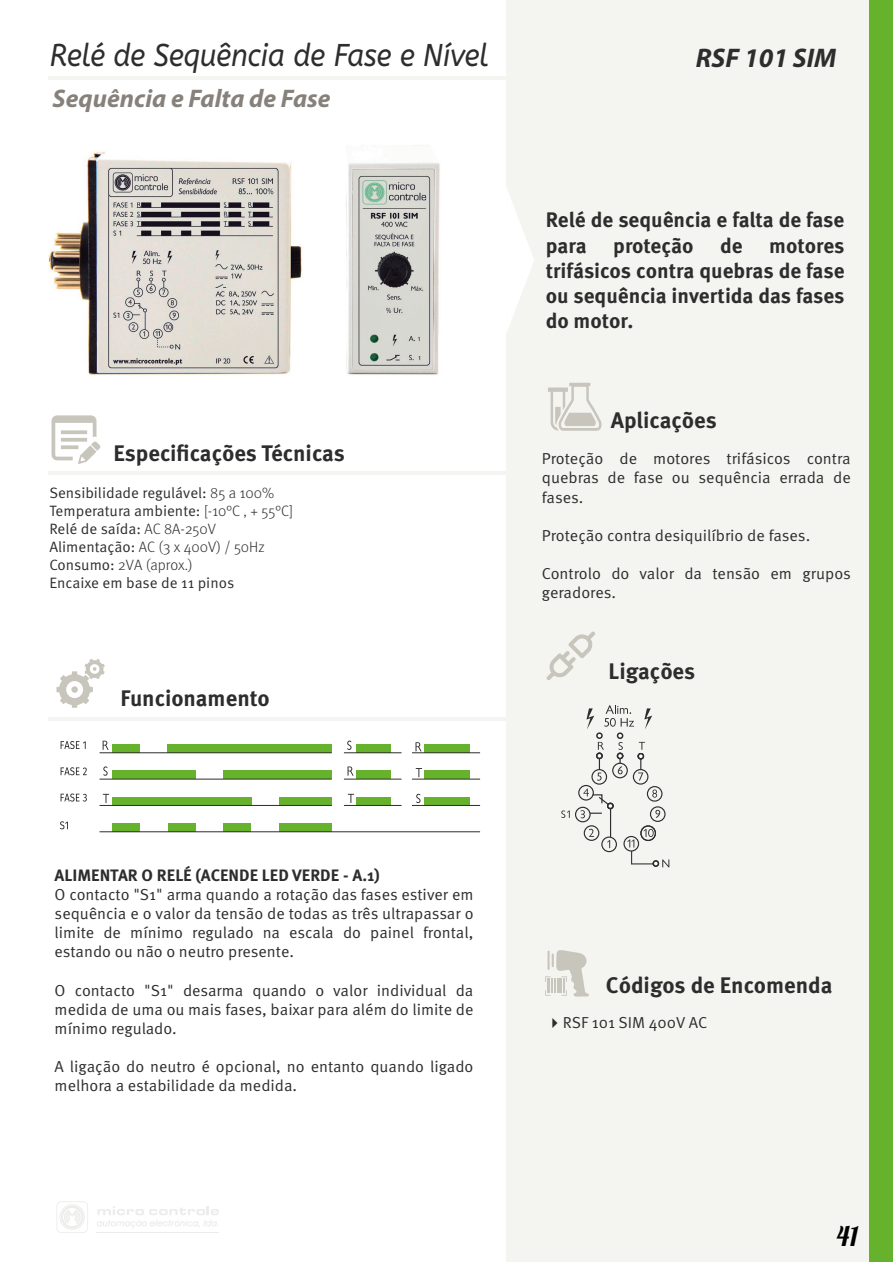
<style>
.page{position:relative;width:893px;height:1262px;background:#fff}
.page>*{position:absolute;margin:0;border:0;box-sizing:border-box;transform-origin:0 0}
.t1{font:italic 31.5px "A Bee Zee";color:#2d2d2d;scale:.9 1}
.t2{font:italic 700 27px "Myriad Pro";color:#2d2d2d}
.t3{font:27px "Lobster 1.3";color:#000}
.t4{font:italic 700 25.5px "Myriad Pro";color:#86817b}
.t5{font:700 22.5px "Meta Pro";color:#2d2d2d}
.t6{font:700 21px/25.2px "Meta Pro";color:#2d2d2d}
.t7{font:700 16.5px "Meta Pro";color:#2d2d2d}
.t8{font:15.9px/19px "Meta Pro";color:#2d2d2d;text-align:justify}
.t9{font:15px/18px "Meta Pro";color:#2d2d2d}
.s1{font-weight:300}
</style>
<div class="page">
<div style="left:506px;top:0;width:365px;height:1262px;background:#f4f4f1"></div>
<hr style="left:48px;top:471px;width:458px;height:3px;background:#d3d3ca">
<hr style="left:48px;top:717px;width:458px;height:3px;background:#d3d3ca">
<hr style="left:48px;top:76px;width:458px;height:4px;background:#f4f4f1">
<svg style="left:97px;top:1206px;width:122px;height:22px"></svg>
<hr style="left:96px;top:1232px;width:123px;height:1px;background:#b5b5b1">
<svg style="left:56px;top:1201px;width:32px;height:31px"></svg>
<div style="left:168px;top:744px;width:164px;height:8px;background:#67b22d"></div>
<div style="left:112px;top:744px;width:28px;height:8px;background:#67b22d"></div>
<div style="left:356px;top:744px;width:35px;height:8px;background:#67b22d"></div>
<div style="left:424px;top:744px;width:45px;height:8px;background:#67b22d"></div>
<div style="left:112px;top:770px;width:83px;height:9px;background:#67b22d"></div>
<div style="left:223px;top:770px;width:109px;height:9px;background:#67b22d"></div>
<div style="left:356px;top:770px;width:35px;height:9px;background:#67b22d"></div>
<div style="left:424px;top:770px;width:45px;height:9px;background:#67b22d"></div>
<div style="left:112px;top:797px;width:139px;height:8px;background:#67b22d"></div>
<div style="left:279px;top:797px;width:53px;height:8px;background:#67b22d"></div>
<div style="left:356px;top:797px;width:35px;height:8px;background:#67b22d"></div>
<div style="left:424px;top:797px;width:45px;height:8px;background:#67b22d"></div>
<div style="left:112px;top:823px;width:28px;height:8px;background:#67b22d"></div>
<div style="left:168px;top:823px;width:27px;height:8px;background:#67b22d"></div>
<div style="left:223px;top:823px;width:28px;height:8px;background:#67b22d"></div>
<div style="left:279px;top:823px;width:53px;height:8px;background:#67b22d"></div>
<div style="left:869px;top:0;width:23px;height:1262px;background:#67b22d"></div>
<svg style="left:506px;top:188px;width:28px;height:144px"></svg>
<svg style="left:607px;top:840px;width:3px;height:8px"></svg>
<div style="left:601px;top:836px;width:16px;height:16px;border:1px solid #2d2d2d;border-radius:50%"></div>
<svg style="left:589px;top:828px;width:5px;height:9px"></svg>
<div style="left:583px;top:825px;width:16px;height:16px;border:1px solid #2d2d2d;border-radius:50%"></div>
<div style="left:575px;top:806px;width:15px;height:16px;border:1px solid #2d2d2d;border-radius:50%"></div>
<div style="left:578px;top:785px;width:16px;height:15px;border:1px solid #2d2d2d;border-radius:50%"></div>
<div style="left:591px;top:769px;width:16px;height:15px;border:1px solid #2d2d2d;border-radius:50%"></div>
<div style="left:623px;top:836px;width:16px;height:15px;border:1px solid #2d2d2d;border-radius:50%"></div>
<svg style="left:655px;top:809px;width:5px;height:9px"></svg>
<div style="left:650px;top:806px;width:15px;height:16px;border:1px solid #2d2d2d;border-radius:50%"></div>
<svg style="left:652px;top:789px;width:5px;height:8px"></svg>
<div style="left:647px;top:786px;width:15px;height:15px;border:1px solid #2d2d2d;border-radius:50%"></div>
<div style="left:632px;top:769px;width:16px;height:15px;border:1px solid #2d2d2d;border-radius:50%"></div>
<hr style="left:610px;top:805px;width:1px;height:32px;background:#2d2d2d">
<svg style="left:580px;top:788px;width:33px;height:30px"></svg>
<div style="left:607px;top:802px;width:6px;height:7px;border:2px solid #2d2d2d;border-radius:50%"></div>
<svg style="left:561px;top:810px;width:8px;height:8px"></svg>
<div style="left:640px;top:825px;width:16px;height:16px;border:1px solid #2d2d2d;border-radius:50%"></div>
<svg style="left:627px;top:829px;width:42px;height:38px"></svg>
<svg style="left:586px;top:705px;width:66px;height:75px"></svg>
<svg style="left:61px;top:741px;width:25px;height:8px"></svg>
<hr style="left:99px;top:752px;width:233px;height:1px;background:#2d2d2d">
<hr style="left:344px;top:752px;width:57px;height:1px;background:#2d2d2d">
<hr style="left:412px;top:752px;width:68px;height:1px;background:#2d2d2d">
<svg style="left:61px;top:767px;width:26px;height:8px"></svg>
<hr style="left:99px;top:779px;width:233px;height:1px;background:#2d2d2d">
<hr style="left:344px;top:779px;width:57px;height:1px;background:#2d2d2d">
<hr style="left:412px;top:779px;width:68px;height:1px;background:#2d2d2d">
<svg style="left:347px;top:740px;width:4px;height:10px"></svg>
<svg style="left:103px;top:740px;width:6px;height:10px"></svg>
<svg style="left:415px;top:742px;width:6px;height:9px"></svg>
<svg style="left:347px;top:766px;width:6px;height:9px"></svg>
<svg style="left:103px;top:766px;width:5px;height:9px"></svg>
<svg style="left:416px;top:768px;width:6px;height:9px"></svg>
<svg style="left:348px;top:794px;width:6px;height:9px"></svg>
<svg style="left:103px;top:794px;width:6px;height:9px"></svg>
<svg style="left:416px;top:793px;width:4px;height:10px"></svg>
<svg style="left:61px;top:793px;width:26px;height:8px"></svg>
<hr style="left:99px;top:805px;width:233px;height:1px;background:#2d2d2d">
<svg style="left:60px;top:821px;width:8px;height:8px"></svg>
<hr style="left:99px;top:831px;width:381px;height:1px;background:#2d2d2d">
<hr style="left:344px;top:805px;width:57px;height:1px;background:#2d2d2d">
<hr style="left:412px;top:805px;width:68px;height:1px;background:#2d2d2d">
<img style="left:48px;top:145px;width:392px;height:230px">
<svg style="left:56px;top:659px;width:49px;height:48px"></svg>
<svg style="left:548px;top:383px;width:53px;height:48px"></svg>
<svg style="left:546px;top:631px;width:49px;height:49px"></svg>
<svg style="left:545px;top:950px;width:44px;height:46px"></svg>
<svg style="left:51px;top:415px;width:50px;height:49px"></svg>
<h1 class="t1" style="left:50px;top:37px;width:489px">Relé de Sequência de Fase e Nível</h1>
<h3 class="t4" style="left:52px;top:82px;width:279px">Sequência e Falta de Fase</h3>
<h3 class="t5" style="left:113px;top:438px;width:233px">Especificações Técnicas</h3>
<p class="t9" style="left:49px;top:484px;width:245px">Sensibilidade regulável: <span class="s1">85 a 100%<br></span>Temperatura ambiente: <span class="s1">[-10°C , + 55°C]<br></span>Relé de saída: <span class="s1">AC 8A-250V<br></span>Alimentação: <span class="s1">AC (3 x 400V) / 50Hz<br></span>Consumo: <span class="s1">2VA (aprox.)<br></span>Encaixe em base de 11 pinos</p>
<h3 class="t5" style="left:120px;top:684px;width:151px">Funcionamento</h3>
<h2 class="t2" style="left:695px;top:41px;width:142px">RSF 101 SIM</h2>
<h3 class="t6" style="left:545px;top:208px;width:300px">Relé de sequência e falta de fase para</h3>
<h3 class="t6" style="left:613px;top:233px;width:82px">proteção</h3>
<h3 class="t6" style="left:720px;top:233px;width:24px">de</h3>
<h3 class="t6" style="left:545px;top:233px;width:300px;text-align:justify;text-indent:223px">motores trifásicos contra quebras de fase ou sequência invertida das fases do motor.</h3>
<h3 class="t5" style="left:610px;top:405px;width:107px">Aplicações</h3>
<p class="t8" style="left:542px;top:450px;width:310px">Proteção de motores trifásicos contra quebras de fase ou sequência errada de fases.</p>
<p class="t8" style="left:542px;top:526px;width:270px">Proteção contra desiquilíbrio de fases.</p>
<p class="t8" style="left:542px;top:564px;width:310px">Controlo do valor da tensão em grupos geradores.</p>
<h3 class="t5" style="left:608px;top:657px;width:88px">Ligações</h3>
<p class="t7" style="left:55px;top:864px;width:327px">ALIMENTAR O RELÉ (ACENDE LED VERDE - A.1)</p>
<p class="t8" style="left:55px;top:885px;width:420px">O contacto "S1" arma quando a rotação das fases estiver em sequência e o valor da tensão de todas as três ultrapassar o limite de mínimo regulado na escala do painel frontal, estando ou não o neutro presente.</p>
<p class="t8" style="left:55px;top:981px;width:420px">O contacto "S1" desarma quando o valor individual da medida de uma ou mais fases, baixar para além do limite de mínimo regulado.</p>
<p class="t8" style="left:55px;top:1057px;width:420px">A ligação do neutro é opcional, no entanto quando ligado melhora a estabilidade da medida.</p>
<h3 class="t5" style="left:606px;top:971px;width:228px">Códigos de Encomenda</h3>
<p class="t8" style="left:546px;top:1013px;width:162px">✔RSF 101 SIM 400V AC</p>
<h2 class="t3" style="left:836px;top:1218px;width:23px">41</h2>
</div>
